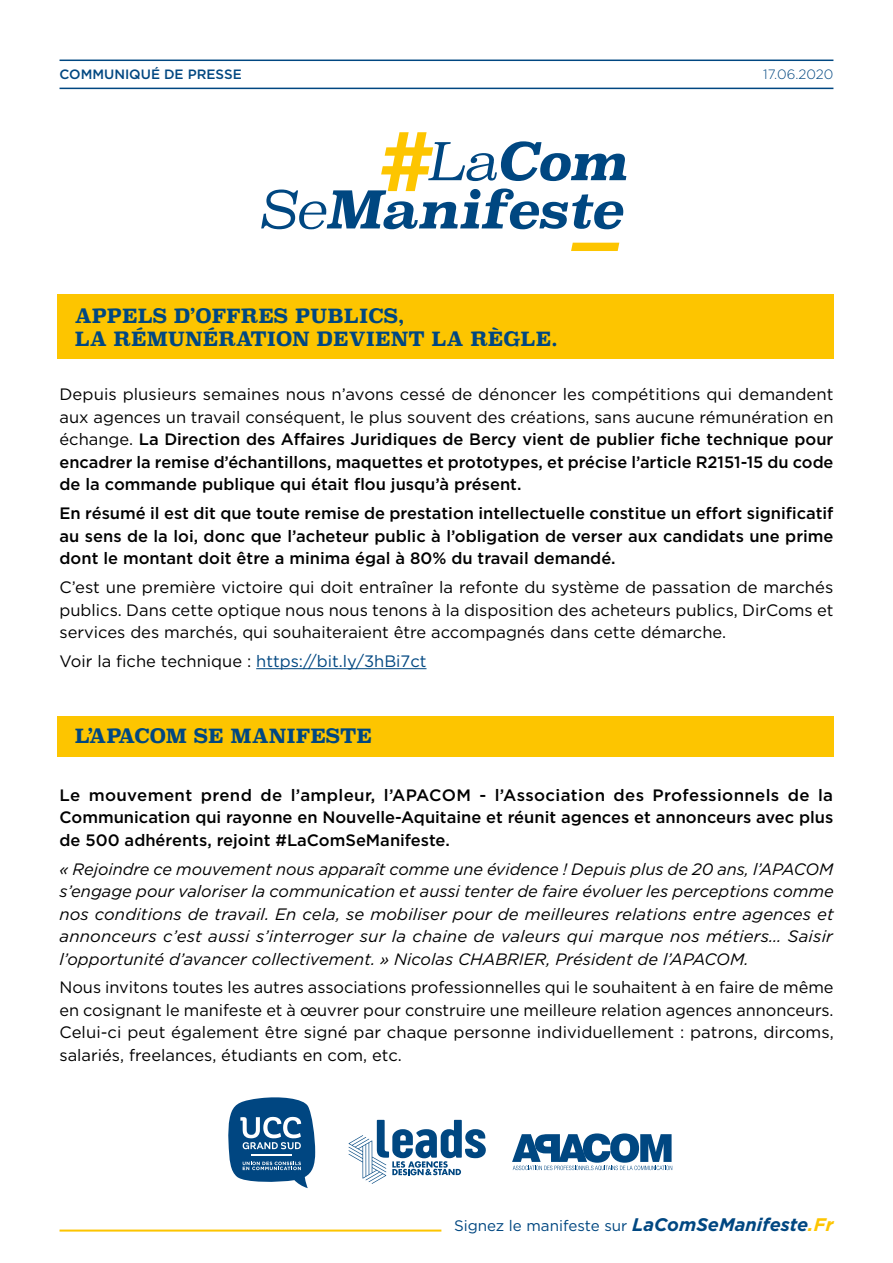
<style>
.page{position:relative;width:893px;height:1263px;background:#fff}
.page>*{position:absolute;margin:0;border:0;box-sizing:border-box;transform-origin:0 0}
.t1{font:700 19.5px/23.4px "Superclarendon";color:#004781}
.t2{font:500 16.5px/22.5px "Gotham";color:#000;text-align:justify}
.t3{font:16.5px/22.5px "Gotham";color:#000;text-align:justify}
.t4{font:italic 16.5px/22.5px "Gotham";color:#000;text-align:justify}
.t5{font:16.5px "Gotham";color:#004781}
.t6{font:15.15px "Gotham";color:#004781}
.t7{font:500 13.5px "Gotham";color:#004781}
.t8{font:300 13.5px "Gotham";color:#004781}
.s1{font-weight:400}
.s2{color:#000}
.s3{font-weight:700;font-style:italic;font-size:18.15px}
.s4{font-weight:700;font-style:italic;font-size:18.15px;color:#fdc500}
</style>
<div class="page">
<div style="left:57px;top:294px;width:776px;height:64px;background:#fdc500"></div>
<div style="left:57px;top:716px;width:776px;height:40px;background:#fdc500"></div>
<hr style="left:60px;top:88px;width:773px;height:1px;background:#004781">
<hr style="left:60px;top:60px;width:773px;height:1px;background:#004781">
<hr style="left:256px;top:668px;width:170px;height:1px;background:#004781">
<svg style="left:571px;top:243px;width:48px;height:8px"></svg>
<svg style="left:261px;top:132px;width:365px;height:97px"></svg>
<hr style="left:60px;top:1229px;width:381px;height:2px;background:#fdc500">
<svg style="left:228px;top:1097px;width:87px;height:91px"></svg>
<hr style="left:252px;top:1155px;width:40px;height:1px;background:#fff">
<svg style="left:349px;top:1120px;width:137px;height:64px"></svg>
<svg style="left:512px;top:1133px;width:160px;height:37px"></svg>
<p class="t7" style="left:60px;top:65px;width:184px">COMMUNIQUÉ DE PRESSE</p>
<p class="t8" style="left:763px;top:66px;width:72px">17.06.2020</p>
<p class="t1" style="left:75px;top:305px;width:485px">APPELS D’OFFRES PUBLICS,<br>LA RÉMUNÉRATION DEVIENT LA RÈGLE.</p>
<p class="t2" style="left:60px;top:383px;width:775px"><span class="s1">Depuis plusieurs semaines nous n’avons cessé de dénoncer les compétitions qui demandent aux agences un travail conséquent, le plus souvent des créations, sans aucune rémunération en échange.</span> La Direction des Affaires Juridiques de Bercy vient de publier fiche technique pour encadrer la remise d’échantillons, maquettes et prototypes, et précise l’article R2151-15 du code de la commande publique qui était flou jusqu’à présent.</p>
<p class="t2" style="left:60px;top:502px;width:775px">En résumé il est dit que toute remise de prestation intellectuelle constitue un effort significatif au sens de la loi, donc que l’acheteur public à l’obligation de verser aux candidats une prime dont le montant doit être a minima égal à 80% du travail demandé.</p>
<p class="t3" style="left:60px;top:576px;width:775px">C’est une première victoire qui doit entraîner la refonte du système de passation de marchés publics. Dans cette optique nous nous tenons à la disposition des acheteurs publics, DirComs et services des marchés, qui souhaiteraient être accompagnés dans cette démarche.</p>
<p class="t5" style="left:60px;top:651px;width:368px"><span class="s2">Voir la fiche technique :</span> https://bit.ly/3hBi7ct</p>
<p class="t1" style="left:75px;top:725px;width:299px">L’APACOM SE MANIFESTE</p>
<p class="t2" style="left:60px;top:783px;width:775px">Le mouvement prend de l’ampleur, l’APACOM - l’Association des Professionnels de la Communication qui rayonne en Nouvelle-Aquitaine et réunit agences et annonceurs avec plus de 500 adhérents, rejoint #LaComSeManifeste.</p>
<p class="t4" style="left:60px;top:857px;width:776px">« Rejoindre ce mouvement nous apparaît comme une évidence ! Depuis plus de 20 ans, l’APACOM s’engage pour valoriser la communication et aussi tenter de faire évoluer les perceptions comme nos conditions de travail. En cela, se mobiliser pour de meilleures relations entre agences et annonceurs c’est aussi s’interroger sur la chaine de valeurs qui marque nos métiers… Saisir l’opportunité d’avancer collectivement. » Nicolas CHABRIER, Président de l’APACOM.</p>
<p class="t3" style="left:60px;top:976px;width:776px">Nous invitons toutes les autres associations professionnelles qui le souhaitent à en faire de même en cosignant le manifeste et à œuvrer pour construire une meilleure relation agences annonceurs.<br>Celui-ci peut également être signé par chaque personne individuellement : patrons, dircoms, salariés, freelances, étudiants en com, etc.</p>
<p class="t6" style="left:454px;top:1216px;width:381px">Signez le manifeste sur <span class="s3">LaComSeManifeste</span><span class="s4">.Fr</span></p>
</div>
